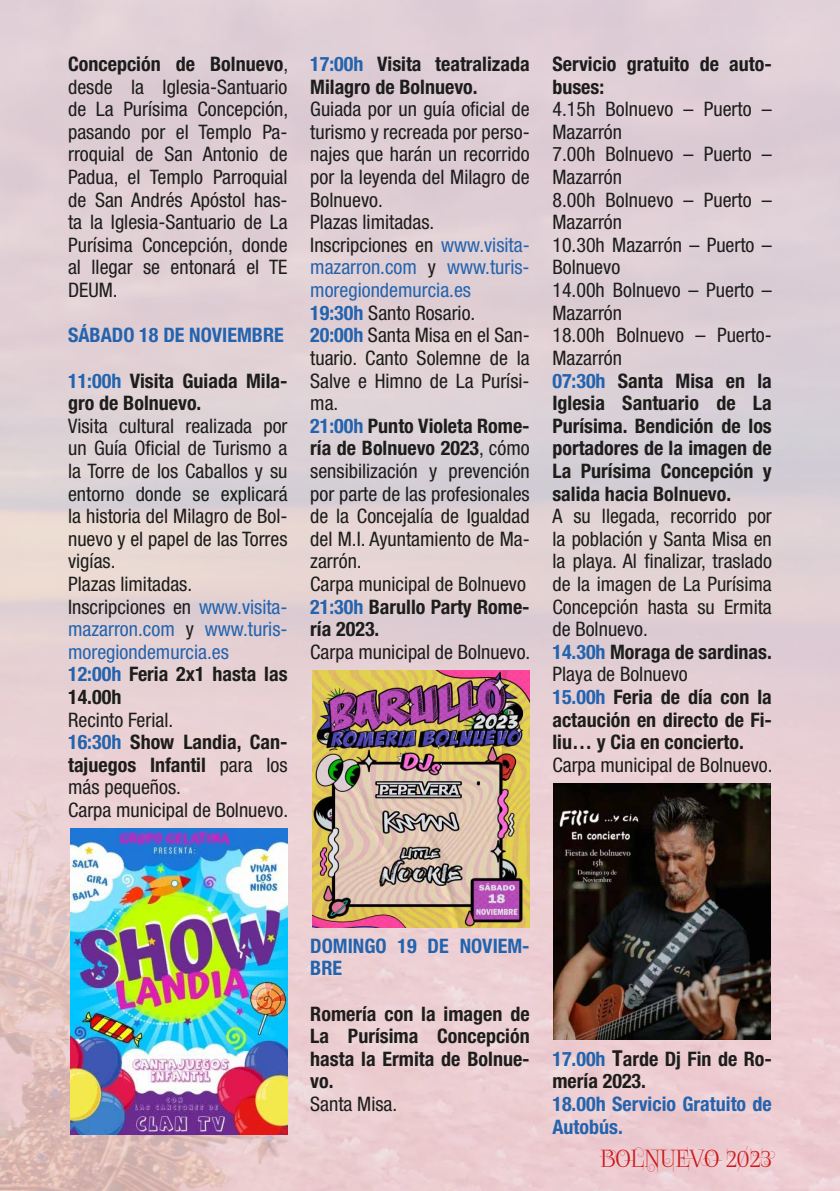
<style>
.page{position:relative;width:840px;height:1191px;background:#fff}
.page>*{position:absolute;margin:0;border:0;box-sizing:border-box;transform-origin:0 0}
.t1{font:24px "Foglihten No 04";color:#cd171a}
.t2{font:condensed 20px/22.6px "Helvetica Neue LT Std";color:#1d1d1b}
.t3{font:700 condensed 20px/22.6px "Helvetica Neue LT Std";color:#1d1d1b}
.t4{font:700 condensed 20px/22.6px "Helvetica Neue LT Std";color:#2463ad}
.s1{font-weight:700}
.s2{color:#2463ad}
.s3{font-weight:700;color:#2463ad}
.s4{font-size:22px}
</style>
<div class="page">
<img style="left:0;top:0;width:839px;height:1191px">
<img style="left:0;top:783px;width:305px;height:408px">
<img style="left:70px;top:828px;width:217px;height:306px">
<img style="left:312px;top:670px;width:217px;height:257px">
<img style="left:553px;top:783px;width:217px;height:257px">
<p class="t2" style="left:68px;top:52px;width:221px;text-align:justify"><span class="s1">Concepción de Bolnuevo</span>, desde la Iglesia-Santuario de La Purísima Concepción, pasando por el Templo Pa&shy;rroquial de San Antonio de Padua, el Templo Parroquial de San Andrés Apóstol has&shy;ta la Iglesia-Santuario de La Purísima Concepción, donde al llegar se entonará el TE DEUM.</p>
<p class="t4" style="left:68px;top:324px;width:217px">SÁBADO 18 DE NOVIEMBRE</p>
<p class="t3" style="left:68px;top:369px;width:221px"><span class="s2">11:00h</span> Visita Guiada Mila&shy;gro de Bolnuevo.</p>
<p class="t2" style="left:68px;top:414px;width:221px">Visita cultural realizada por un Guía Oficial de Turismo a la Torre de los Caballos y su entorno donde se explicará la historia del Milagro de Bol&shy;nuevo y el papel de las Torres vigías.<br>Plazas limitadas.<br>Inscripciones en <span class="s2">www.visita&shy;mazarron.com</span> y <span class="s2">www.turis&shy;moregiondemurcia.es<br></span><span class="s3">12:00h</span> <span class="s1">Feria 2x1 hasta las<br>14.00h</span></p>
<p class="t2" style="left:68px;top:708px;width:221px">Recinto Ferial.<br><span class="s3">16:30h</span> <span class="s1">Show Landia, Can&shy;tajuegos Infantil</span> para los más pequeños.<br>Carpa municipal de Bolnuevo.</p>
<p class="t3" style="left:310px;top:52px;width:221px"><span class="s2">17:00h</span> Visita teatralizada<br>Milagro de Bolnuevo.</p>
<p class="t2" style="left:310px;top:98px;width:221px">Guiada por un guía oficial de turismo y recreada por perso&shy;najes que harán un recorrido por la leyenda del Milagro de<br>Bolnuevo.<br>Plazas limitadas.<br>Inscripciones en <span class="s2">www.visita&shy;mazarron.com</span> y <span class="s2">www.turis&shy;moregiondemurcia.es<br></span><span class="s3">19:30h</span> Santo Rosario.<br><span class="s3">20:00h</span> Santa Misa en el San&shy;tuario. Canto Solemne de la<br>Salve e Himno de La Purísi&shy;ma.<br><span class="s3">21:00h</span> <span class="s1">Punto Violeta Rome&shy;ría de Bolnuevo 2023</span>, cómo sensibilización y prevención por parte de las profesionales de la Concejalía de Igualdad del M.I. Ayuntamiento de Ma&shy;zarrón.<br>Carpa municipal de Bolnuevo<br><span class="s3">21:30h</span> <span class="s1">Barullo Party Rome&shy;ría 2023.</span></p>
<p class="t2" style="left:310px;top:640px;width:221px">Carpa municipal de Bolnuevo.</p>
<p class="t3" style="left:552px;top:52px;width:221px">Servicio gratuito de auto&shy;buses:</p>
<p class="t2" style="left:552px;top:98px;width:221px">4.15h Bolnuevo – Puerto –<br>Mazarrón<br>7.00h Bolnuevo – Puerto –<br>Mazarrón<br>8.00h Bolnuevo – Puerto –<br>Mazarrón<br>10.30h Mazarrón – Puerto –<br>Bolnuevo<br>14.00h Bolnuevo – Puerto –<br>Mazarrón<br>18.00h Bolnuevo – Puerto-<br>Mazarrón<br><span class="s3">07:30h</span> <span class="s1">Santa Misa en la<br>Iglesia Santuario de La<br>Purísima. Bendición de los portadores de la imagen de<br>La Purísima Concepción y salida hacia Bolnuevo.</span></p>
<p class="t2" style="left:552px;top:504px;width:221px">A su llegada, recorrido por la población y Santa Misa en la playa. Al finalizar, traslado de la imagen de La Purísima<br>Concepción hasta su Ermita de Bolnuevo.<br><span class="s3">14.30h</span> <span class="s1">Moraga de sardinas.<br></span>Playa de Bolnuevo<br><span class="s3">15.00h</span> <span class="s1">Feria de día con la actaución en directo de Fi&shy;liu… y Cia en concierto.</span></p>
<p class="t2" style="left:552px;top:753px;width:221px">Carpa municipal de Bolnuevo.</p>
<p class="t4" style="left:310px;top:934px;width:221px">DOMINGO 19 DE NOVIEM-<br>BRE</p>
<p class="t3" style="left:310px;top:1002px;width:221px;text-align:justify">Romería con la imagen de La Purísima Concepción hasta la Ermita de Bolnue&shy;vo.</p>
<p class="t2" style="left:310px;top:1092px;width:88px">Santa Misa.</p>
<p class="t3" style="left:552px;top:1047px;width:221px"><span class="s2">17.00h</span> <span class="s4">T</span>arde Dj Fin de Ro&shy;mería 2023.</p>
<p class="t4" style="left:552px;top:1092px;width:221px">18.00h Servicio Gratuito de<br>Autobús.</p>
<p class="t1" style="left:600px;top:1143px;width:173px">BOLNUEVO 2023</p>
</div>
